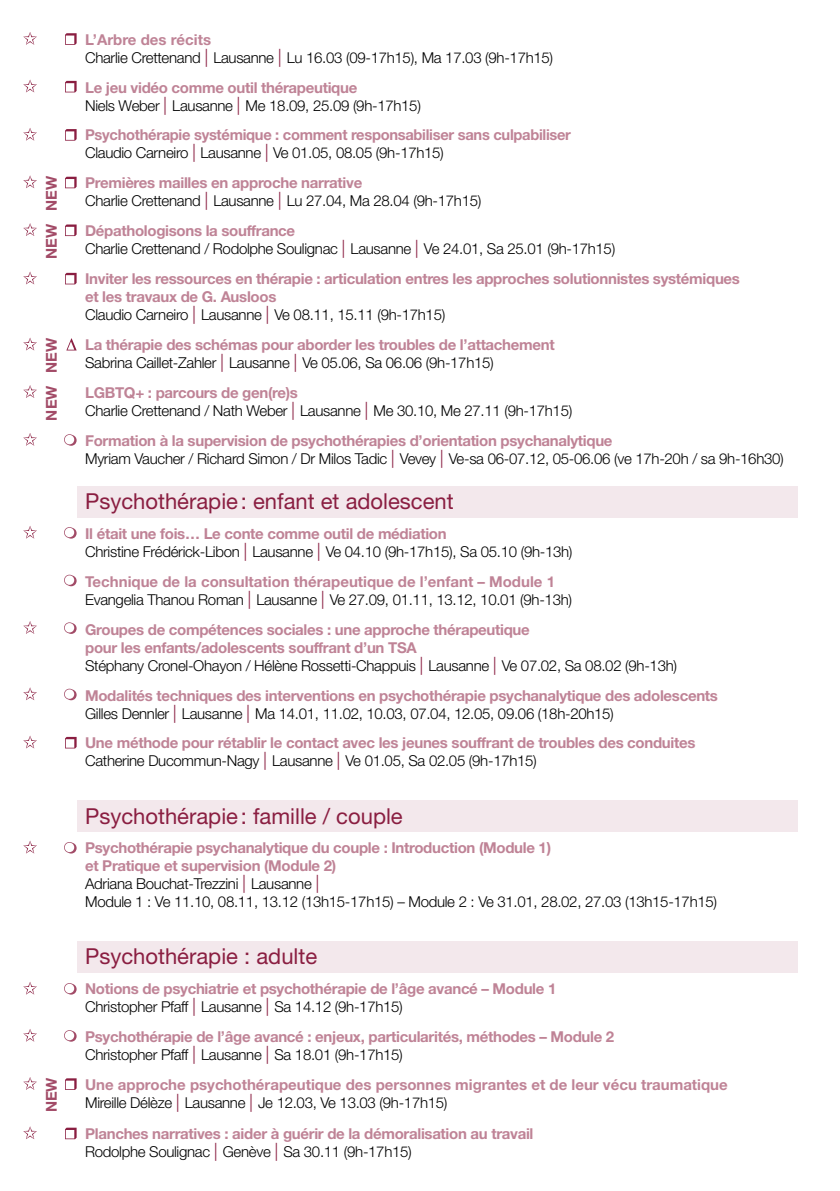
<style>
.page{position:relative;width:840px;height:1191px;background:#fff}
.page>*{position:absolute;margin:0;border:0;box-sizing:border-box;transform-origin:0 0}
.t1{font:22px "Helvetica Neue";color:#8a1e41}
.t2{font:700 15px/18px "Helvetica Neue";letter-spacing:-.02em;color:#bf8396}
.t3{font:300 15px/18px "Helvetica Neue";letter-spacing:-.02em;color:#000}
.t4{font:700 15px/18px "Helvetica Neue";color:#bf8396}
.t5{font:700 15px "Helvetica Neue";color:#a24b67}
.s1{font-weight:700;color:#bf8396}
.s2{font-size:18px;color:#8a1e41}
.s3{font-weight:300;color:#000}
.s4{font-weight:300;font-size:18px;color:#8a1e41}
</style>
<div class="page">
<div style="left:77px;top:486px;width:720px;height:31px;background:#f3e8ec"></div>
<div style="left:77px;top:801px;width:720px;height:31px;background:#f3e8ec"></div>
<div style="left:77px;top:941px;width:720px;height:31px;background:#f3e8ec"></div>
<svg style="left:64px;top:434px;width:13px;height:12px"></svg>
<svg style="left:64px;top:527px;width:13px;height:11px"></svg>
<svg style="left:64px;top:622px;width:13px;height:12px"></svg>
<svg style="left:64px;top:688px;width:13px;height:12px"></svg>
<svg style="left:64px;top:842px;width:13px;height:11px"></svg>
<svg style="left:64px;top:983px;width:13px;height:11px"></svg>
<svg style="left:64px;top:1030px;width:13px;height:11px"></svg>
<svg style="left:64px;top:574px;width:13px;height:12px"></svg>
<svg style="left:65px;top:737px;width:12px;height:11px"></svg>
<svg style="left:65px;top:1078px;width:12px;height:11px"></svg>
<svg style="left:65px;top:1127px;width:12px;height:12px"></svg>
<svg style="left:65px;top:273px;width:12px;height:11px"></svg>
<svg style="left:65px;top:33px;width:12px;height:12px"></svg>
<svg style="left:65px;top:81px;width:12px;height:11px"></svg>
<svg style="left:65px;top:129px;width:12px;height:12px"></svg>
<svg style="left:65px;top:177px;width:12px;height:11px"></svg>
<svg style="left:65px;top:224px;width:12px;height:12px"></svg>
<svg style="left:66px;top:338px;width:11px;height:12px"></svg>
<svg style="left:23px;top:32px;width:14px;height:13px"></svg>
<svg style="left:23px;top:80px;width:14px;height:12px"></svg>
<svg style="left:23px;top:128px;width:14px;height:13px"></svg>
<svg style="left:23px;top:175px;width:14px;height:13px"></svg>
<svg style="left:23px;top:223px;width:14px;height:13px"></svg>
<svg style="left:23px;top:271px;width:14px;height:13px"></svg>
<svg style="left:23px;top:337px;width:14px;height:13px"></svg>
<svg style="left:23px;top:385px;width:14px;height:13px"></svg>
<svg style="left:23px;top:433px;width:14px;height:13px"></svg>
<svg style="left:23px;top:526px;width:14px;height:12px"></svg>
<svg style="left:23px;top:621px;width:14px;height:13px"></svg>
<svg style="left:23px;top:687px;width:14px;height:13px"></svg>
<svg style="left:23px;top:840px;width:14px;height:13px"></svg>
<svg style="left:23px;top:982px;width:14px;height:12px"></svg>
<svg style="left:23px;top:1029px;width:14px;height:12px"></svg>
<svg style="left:23px;top:735px;width:14px;height:13px"></svg>
<svg style="left:23px;top:1077px;width:14px;height:12px"></svg>
<svg style="left:23px;top:1126px;width:14px;height:13px"></svg>
<p class="t5" style="left:42px;top:211px;width:36px;rotate:-90deg">NEW</p>
<p class="t5" style="left:42px;top:259px;width:36px;rotate:-90deg">NEW</p>
<p class="t5" style="left:42px;top:373px;width:36px;rotate:-90deg">NEW</p>
<p class="t5" style="left:42px;top:420px;width:36px;rotate:-90deg">NEW</p>
<p class="t5" style="left:42px;top:1112px;width:36px;rotate:-90deg">NEW</p>
<p class="t3" style="left:85px;top:30px;width:469px"><span class="s1">L’Arbre des récits<br></span>Charlie Crettenand <span class="s2">|</span> Lausanne <span class="s2">|</span> Lu 16.03 (09-17h15), Ma 17.03 (9h-17h15)</p>
<p class="t3" style="left:85px;top:78px;width:337px"><span class="s1">Le jeu vidéo comme outil thérapeutique<br></span>Niels Weber <span class="s2">|</span> Lausanne <span class="s2">|</span> Me 18.09, 25.09 (9h-17h15)</p>
<p class="t2" style="left:85px;top:126px;width:487px">Psychothérapie systémique : comment responsabiliser sans culpabiliser<br><span class="s3">Claudio Carneiro</span> <span class="s4">|</span> <span class="s3">Lausanne</span> <span class="s4">|</span> <span class="s3">Ve 01.05, 08.05 (9h-17h15)</span></p>
<p class="t3" style="left:85px;top:174px;width:397px"><span class="s1">Premières mailles en approche narrative<br></span>Charlie Crettenand <span class="s2">|</span> Lausanne <span class="s2">|</span> Lu 27.04, Ma 28.04 (9h-17h15)</p>
<p class="t3" style="left:85px;top:222px;width:531px"><span class="s1">Dépathologisons la souffrance<br></span>Charlie Crettenand / Rodolphe Soulignac <span class="s2">|</span> Lausanne <span class="s2">|</span> Ve 24.01, Sa 25.01 (9h-17h15)</p>
<p class="t2" style="left:85px;top:269px;width:656px">Inviter les ressources en thérapie : articulation entres les approches solutionnistes systémiques et les travaux de G. Ausloos<br><span class="s3">Claudio Carneiro</span> <span class="s4">|</span> <span class="s3">Lausanne</span> <span class="s4">|</span> <span class="s3">Ve 08.11, 15.11 (9h-17h15)</span></p>
<p class="t2" style="left:85px;top:335px;width:471px">La thérapie des schémas pour aborder les troubles de l’attachement<br><span class="s3">Sabrina Caillet-Zahler</span> <span class="s4">|</span> <span class="s3">Lausanne</span> <span class="s4">|</span> <span class="s3">Ve 05.06, Sa 06.06 (9h-17h15)</span></p>
<p class="t3" style="left:85px;top:383px;width:488px"><span class="s1">LGBTQ+ : parcours de gen(re)s<br></span>Charlie Crettenand / Nath Weber <span class="s2">|</span> Lausanne <span class="s2">|</span> Me 30.10, Me 27.11 (9h-17h15)</p>
<p class="t3" style="left:85px;top:431px;width:699px"><span class="s1">Formation à la supervision de psychothérapies d’orientation psychanalytique<br></span>Myriam Vaucher / Richard Simon / Dr Milos Tadic <span class="s2">|</span> Vevey <span class="s2">|</span> Ve-sa 06-07.12, 05-06.06 (ve 17h-20h / sa 9h-16h30)</p>
<h1 class="t1" style="left:85px;top:488px;width:370px">Psychothérapie: enfant et adolescent</h1>
<p class="t3" style="left:85px;top:524px;width:488px"><span class="s1">Il était une fois… Le conte comme outil de médiation<br></span>Christine Frédérick-Libon <span class="s2">|</span> Lausanne <span class="s2">|</span> Ve 04.10 (9h-17h15), Sa 05.10 (9h-13h)</p>
<p class="t3" style="left:85px;top:572px;width:488px"><span class="s1">Technique de la consultation thérapeutique de l’enfant – Module 1<br></span>Evangelia Thanou Roman <span class="s2">|</span> Lausanne <span class="s2">|</span> Ve 27.09, 01.11, 13.12, 10.01 (9h-13h)</p>
<p class="t2" style="left:85px;top:620px;width:593px">Groupes de compétences sociales : une approche thérapeutique<br>pour les enfants/adolescents souffrant d’un TSA<br><span class="s3">Stéphany Cronel-Ohayon / Hélène Rossetti-Chappuis</span> <span class="s4">|</span> <span class="s3">Lausanne</span> <span class="s4">|</span> <span class="s3">Ve 07.02, Sa 08.02 (9h-13h)</span></p>
<p class="t2" style="left:85px;top:686px;width:634px">Modalités techniques des interventions en psychothérapie psychanalytique des adolescents<br><span class="s3">Gilles Dennler</span> <span class="s4">|</span> <span class="s3">Lausanne</span> <span class="s4">|</span> <span class="s3">Ma 14.01, 11.02, 10.03, 07.04, 12.05, 09.06 (18h-20h15)</span></p>
<p class="t2" style="left:85px;top:734px;width:611px">Une méthode pour rétablir le contact avec les jeunes souffrant de troubles des conduites<br><span class="s3">Catherine Ducommun-Nagy</span> <span class="s4">|</span> <span class="s3">Lausanne</span> <span class="s4">|</span> <span class="s3">Ve 01.05, Sa 02.05 (9h-17h15)</span></p>
<h1 class="t1" style="left:85px;top:803px;width:319px">Psychothérapie: famille / couple</h1>
<p class="t3" style="left:85px;top:838px;width:633px"><span class="s1">Psychothérapie psychanalytique du couple : Introduction (Module 1)<br>et Pratique et supervision (Module 2)<br></span>Adriana Bouchat-Trezzini <span class="s2">|</span> Lausanne <span class="s2">|<br></span>Module 1 : Ve 11.10, 08.11, 13.12 (13h15-17h15) – Module 2 : Ve 31.01, 28.02, 27.03 (13h15-17h15)</p>
<h1 class="t1" style="left:85px;top:943px;width:233px">Psychothérapie : adulte</h1>
<p class="t2" style="left:85px;top:979px;width:472px">Notions de psychiatrie et psychothérapie de l’âge avancé – Module 1<br><span class="s3">Christopher Pfaff</span> <span class="s4">|</span> <span class="s3">Lausanne</span> <span class="s4">|</span> <span class="s3">Sa 14.12 (9h-17h15)</span></p>
<p class="t2" style="left:85px;top:1027px;width:530px">Psychothérapie de l’âge avancé : enjeux, particularités, méthodes – Module 2<br><span class="s3">Christopher Pfaff</span> <span class="s4">|</span> <span class="s3">Lausanne</span> <span class="s4">|</span> <span class="s3">Sa 18.01 (9h-17h15)</span></p>
<p class="t4" style="left:85px;top:1075px;width:643px">Une approche psychothérapeutique des personnes migrantes et de leur vécu traumatique<br><span class="s3">Mireille Délèze</span> <span class="s4">|</span> <span class="s3">Lausanne</span> <span class="s4">|</span> <span class="s3">Je 12.03, Ve 13.03 (9h-17h15)</span></p>
<p class="t2" style="left:85px;top:1124px;width:449px">Planches narratives : aider à guérir de la démoralisation au travail<br><span class="s3">Rodolphe Soulignac</span> <span class="s4">|</span> <span class="s3">Genève</span> <span class="s4">|</span> <span class="s3">Sa 30.11 (9h-17h15)</span></p>
</div>
